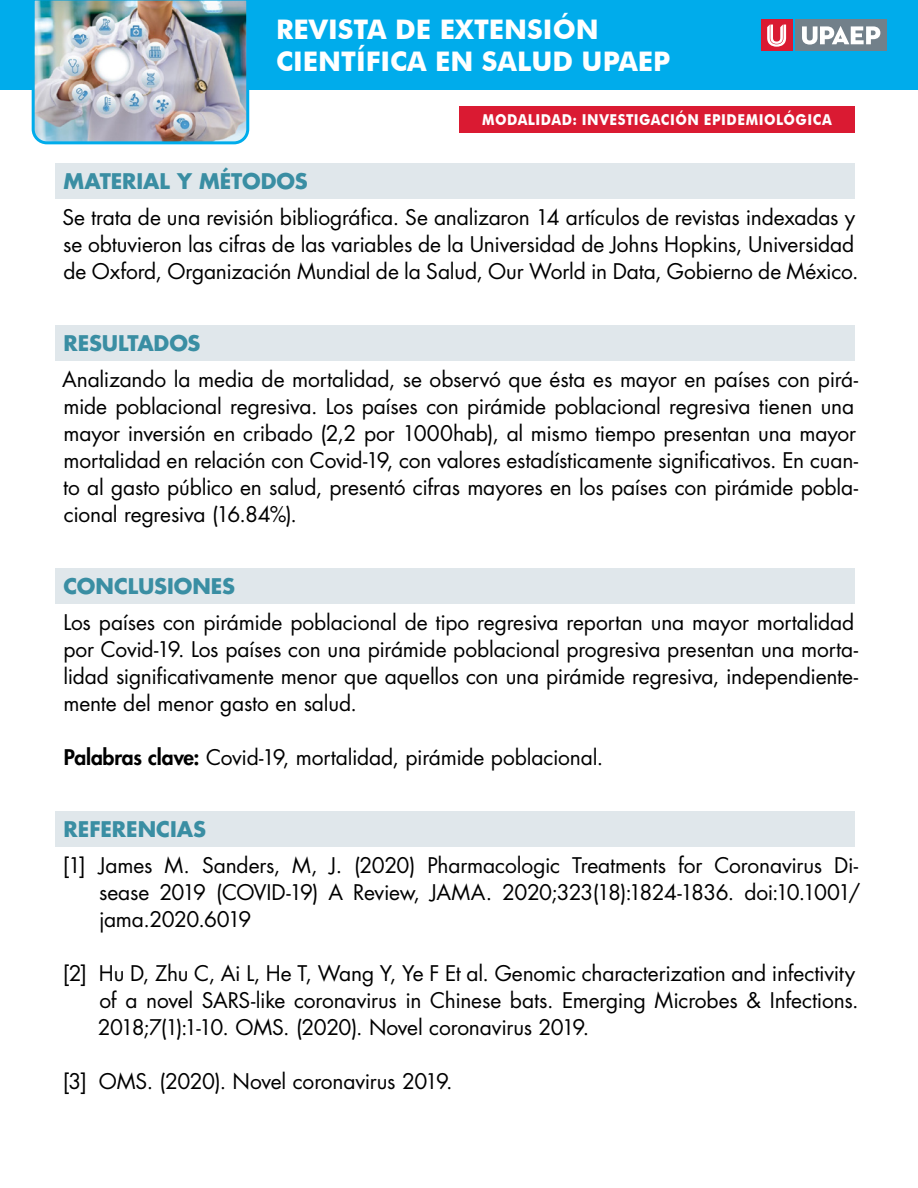
<style>
.page{position:relative;width:918px;height:1188px;background:#fff}
.page>*{position:absolute;margin:0;border:0;box-sizing:border-box;transform-origin:0 0}
.t1{font:700 27px/32.4px "Futura BT";color:#fff}
.cuerpo{font:21px/27px "Futura Std";letter-spacing:-.01em;color:#000}
.referencias{font:21px/27px "Futura Std";letter-spacing:-.015em;color:#000;text-align:justify}
.apartado{font:700 21px "Futura Std";color:#3a8ea3}
.t2{font:700 15px "Futura BT";color:#fff;scale:.9 1}
.s1{font-weight:800}
</style>
<div class="page">
<div style="left:0;top:0;width:918px;height:90px;background:#00aceb"></div>
<img style="left:31px;top:0;width:219px;height:145px">
<div style="left:796px;top:20px;width:91px;height:31px;background:#72808a"></div>
<svg style="left:802px;top:26px;width:78px;height:19px"></svg>
<div style="left:761px;top:20px;width:31px;height:31px;background:#da1a32"></div>
<svg style="left:767px;top:25px;width:19px;height:22px"></svg>
<div style="left:459px;top:106px;width:396px;height:27px;background:#da1a32"></div>
<div style="left:56px;top:163px;width:799px;height:36px;background:#e0e7eb"></div>
<div style="left:56px;top:325px;width:799px;height:36px;background:#e0e7eb"></div>
<div style="left:56px;top:568px;width:799px;height:36px;background:#e0e7eb"></div>
<div style="left:56px;top:811px;width:799px;height:36px;background:#e0e7eb"></div>
<p class="t1" style="left:276px;top:13px;width:396px">REVISTA DE EXTENSIÓN<br>CIENTÍFICA EN SALUD UPAEP</p>
<p class="t2" style="left:482px;top:111px;width:26px">MODALIDAD</p>
<p class="t2" style="left:572px;top:111px;width:28px">: INVESTIGACIÓN</p>
<p class="t2" style="left:704px;top:111px;width:21px">EPIDEMIOLÓGICA</p>
<p class="apartado" style="left:63px;top:167px;width:246px">MATERIAL Y MÉTODOS</p>
<p class="cuerpo" style="left:63px;top:204px;width:798px">Se trata de una revisión bibliográfica. Se analizaron 14 artículos de revistas indexadas y se obtuvieron las cifras de las variables de la Universidad de Johns Hopkins, Universidad de Oxford, Organización Mundial de la Salud, Our World in Data, Gobierno de México.</p>
<p class="apartado" style="left:64px;top:329px;width:138px">RESULTADOS</p>
<p class="cuerpo" style="left:62px;top:366px;width:797px">Analizando la media de mortalidad, se observó que ésta es mayor en países con pirá&shy;mide poblacional regresiva. Los países con pirámide poblacional regresiva tienen una mayor inversión en cribado (2,2 por 1000hab), al mismo tiempo presentan una mayor mortalidad en relación con Covid-19, con valores estadísticamente significativos. En cuan&shy;to al gasto público en salud, presentó cifras mayores en los países con pirámide pobla&shy;cional regresiva (16.84%).</p>
<p class="apartado" style="left:63px;top:572px;width:173px">CONCLUSIONES</p>
<p class="cuerpo" style="left:63px;top:609px;width:796px">Los países con pirámide poblacional de tipo regresiva reportan una mayor mortalidad por Covid-19. Los países con una pirámide poblacional progresiva presentan una morta&shy;lidad significativamente menor que aquellos con una pirámide regresiva, independiente&shy;mente del menor gasto en salud.</p>
<p class="cuerpo" style="left:64px;top:744px;width:541px"><span class="s1">Palabras clave:</span> Covid-19, mortalidad, pirámide poblacional.</p>
<p class="apartado" style="left:64px;top:815px;width:144px">REFERENCIAS</p>
<p class="referencias" style="left:99px;top:852px;width:763px;text-indent:-36px">[1] James M. Sanders, M, J. (2020) Pharmacologic Treatments for Coronavirus Di&shy;sease 2019 (COVID-19) A Review, JAMA. 2020;323(18):1824-1836. doi:10.1001/ jama.2020.6019</p>
<p class="referencias" style="left:98px;top:960px;width:762px;text-align:left;text-indent:-35px">[2] Hu D, Zhu C, Ai L, He T, Wang Y, Ye F Et al. Genomic characterization and infectivity of a novel SARS-like coronavirus in Chinese bats. Emerging Microbes &amp; Infections.<br>2018;7(1):1-10. OMS. (2020). Novel coronavirus 2019.</p>
<p class="referencias" style="left:63px;top:1068px;width:391px">[3] OMS. (2020). Novel coronavirus 2019.</p>
</div>
